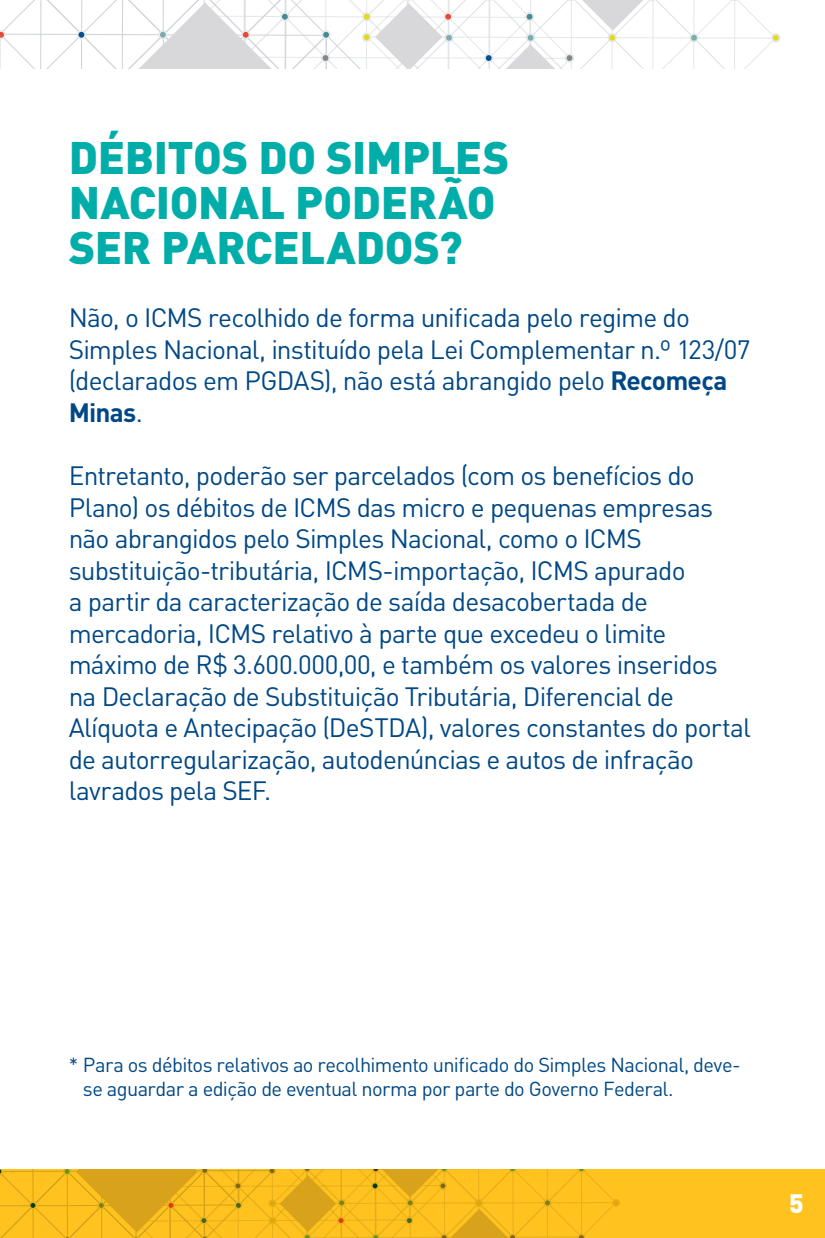
<style>
.page{position:relative;width:825px;height:1238px;background:#fff}
.page>*{position:absolute;margin:0;border:0;box-sizing:border-box;transform-origin:0 0}
.t1{font:900 45px/45px "DIN";letter-spacing:-.005em;color:#00ada8}
.t2{font:26.25px/31.5px "DIN Pro";letter-spacing:-.03em;color:#004885}
.t3{font:900 26.25px "DIN";color:#fff}
.t4{font:20px/24px "DIN Pro";letter-spacing:-.03em;color:#004885}
.s1{font-weight:700}
</style>
<div class="page">
<div style="left:0;top:1169px;width:825px;height:69px;background:#ffc21f"></div>
<div style="left:771px;top:33px;width:9px;height:9px;background:#e6e9ec;border-radius:50%"></div>
<svg style="left:0;top:0;width:779px;height:69px"></svg>
<svg style="left:0;top:1169px;width:619px;height:69px"></svg>
<h1 class="t1" style="left:69px;top:133px;width:442px">DÉBITOS DO SIMPLES<br>NACIONAL PODERÃO<br>SER PARCELADOS?</h1>
<p class="t2" style="left:69px;top:301px;width:683px">Não, o ICMS recolhido de forma unificada pelo regime do Simples Nacional, instituído pela Lei Complementar n.º 123/07 (declarados em PGDAS), não está abrangido pelo <span class="s1">Recomeça Minas</span>.</p>
<p class="t2" style="left:69px;top:459px;width:684px">Entretanto, poderão ser parcelados (com os benefícios do Plano) os débitos de ICMS das micro e pequenas empresas não abrangidos pelo Simples Nacional, como o ICMS substituição-tributária, ICMS-importação, ICMS apurado<br>a partir da caracterização de saída desacobertada de mercadoria, ICMS relativo à parte que excedeu o limite máximo de R$ 3.600.000,00, e também os valores inseridos na Declaração de Substituição Tributária, Diferencial de Alíquota e Antecipação (DeSTDA), valores constantes do portal de autorregularização, autodenúncias e autos de infração lavrados pela SEF.</p>
<p class="t4" style="left:83px;top:1052px;width:659px;text-indent:-14px">* Para os débitos relativos ao recolhimento unificado do Simples Nacional, deve&shy;se aguardar a edição de eventual norma por parte do Governo Federal.</p>
<p class="t3" style="left:789px;top:1185px;width:16px">5</p>
</div>
